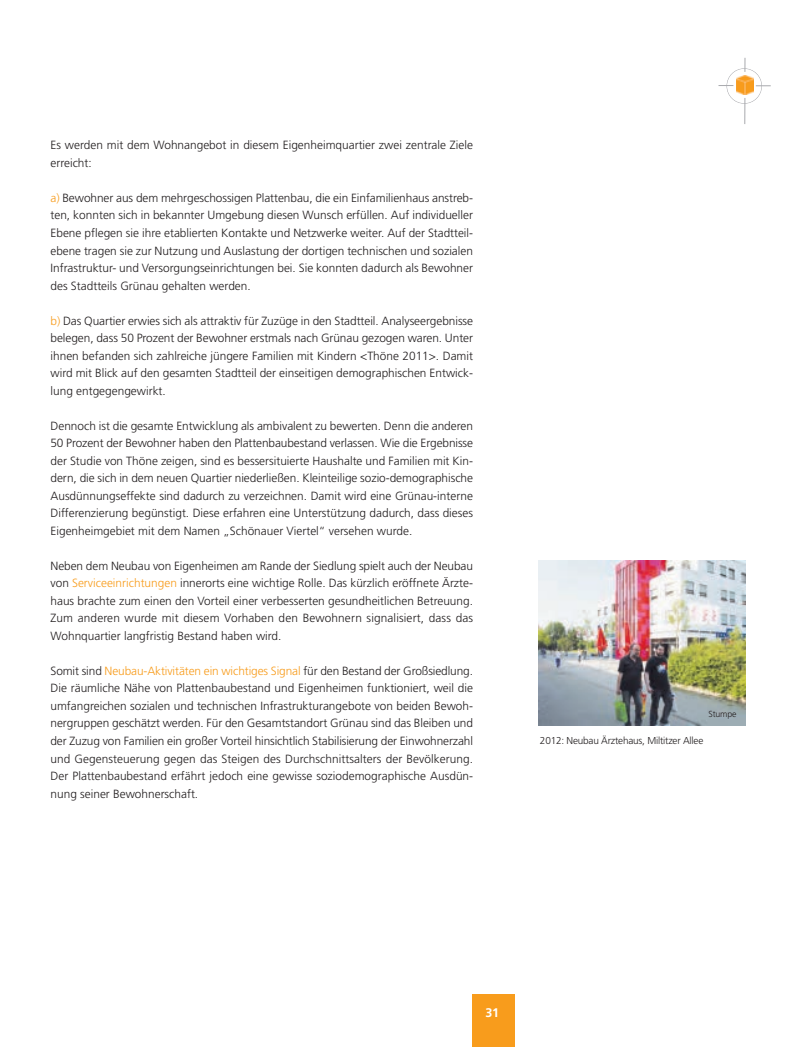
<style>
.page{position:relative;width:795px;height:1047px;background:#fff}
.page>*{position:absolute;margin:0;border:0;box-sizing:border-box;transform-origin:0 0}
.t1{font:700 12.5px "Frutiger";color:#fff}
.t2{font:300 11.88px/17.5px "Frutiger";color:#231f20;text-align:justify}
.t3{font:300 10px "Frutiger";letter-spacing:-.02em;color:#231f20}
.t4{font:300 8.75px "Frutiger";letter-spacing:-.02em;color:#231f20}
.s1{color:#f89c1c}
</style>
<div class="page">
<div style="left:472px;top:994px;width:42px;height:52px;background:#f89c1c"></div>
<img style="left:538px;top:560px;width:207px;height:165px">
<div style="left:726px;top:68px;width:36px;height:36px;border:1px solid #a8a9ad;border-radius:50%"></div>
<img style="left:736px;top:76px;width:17px;height:18px">
<svg style="left:755px;top:85px;width:15px;height:1px"></svg>
<svg style="left:718px;top:85px;width:15px;height:1px"></svg>
<svg style="left:744px;top:58px;width:1px;height:14px"></svg>
<svg style="left:744px;top:98px;width:1px;height:26px"></svg>
<p class="t2" style="left:50px;top:137px;width:424px">Es werden mit dem Wohnangebot in diesem Eigenheimquartier zwei zentrale Ziele erreicht:</p>
<p class="t2" style="left:50px;top:190px;width:424px"><span class="s1">a)</span> Bewohner aus dem mehrgeschossigen Plattenbau, die ein Einfamilienhaus anstreb&shy;ten, konnten sich in bekannter Umgebung diesen Wunsch erfüllen. Auf individueller Ebene pflegen sie ihre etablierten Kontakte und Netzwerke weiter. Auf der Stadtteil&shy;ebene tragen sie zur Nutzung und Auslastung der dortigen technischen und sozialen Infrastruktur- und Versorgungseinrichtungen bei. Sie konnten dadurch als Bewohner des Stadtteils Grünau gehalten werden.</p>
<p class="t2" style="left:50px;top:312px;width:424px"><span class="s1">b)</span> Das Quartier erwies sich als attraktiv für Zuzüge in den Stadtteil. Analyseergebnisse belegen, dass 50 Prozent der Bewohner erstmals nach Grünau gezogen waren. Unter ihnen befanden sich zahlreiche jüngere Familien mit Kindern &lt;Thöne 2011&gt;. Damit wird mit Blick auf den gesamten Stadtteil der einseitigen demographischen Entwick&shy;lung entgegengewirkt.</p>
<p class="t2" style="left:50px;top:417px;width:424px">Dennoch ist die gesamte Entwicklung als ambivalent zu bewerten. Denn die anderen 50 Prozent der Bewohner haben den Plattenbaubestand verlassen. Wie die Ergebnisse der Studie von Thöne zeigen, sind es bessersituierte Haushalte und Familien mit Kin&shy;dern, die sich in dem neuen Quartier niederließen. Kleinteilige sozio-demographische Ausdünnungseffekte sind dadurch zu verzeichnen. Damit wird eine Grünau-interne Differenzierung begünstigt. Diese erfahren eine Unterstützung dadurch, dass dieses Eigenheimgebiet mit dem Namen „Schönauer Viertel“ versehen wurde.</p>
<p class="t2" style="left:50px;top:557px;width:424px">Neben dem Neubau von Eigenheimen am Rande der Siedlung spielt auch der Neubau von <span class="s1">Serviceeinrichtungen</span> innerorts eine wichtige Rolle. Das kürzlich eröffnete Ärzte&shy;haus brachte zum einen den Vorteil einer verbesserten gesundheitlichen Betreuung.<br>Zum anderen wurde mit diesem Vorhaben den Bewohnern signalisiert, dass das Wohnquartier langfristig Bestand haben wird.</p>
<p class="t2" style="left:50px;top:662px;width:424px">Somit sind <span class="s1">Neubau-Aktivitäten ein wichtiges Signal</span> für den Bestand der Großsiedlung.<br>Die räumliche Nähe von Plattenbaubestand und Eigenheimen funktioniert, weil die umfangreichen sozialen und technischen Infrastrukturangebote von beiden Bewoh&shy;nergruppen geschätzt werden. Für den Gesamtstandort Grünau sind das Bleiben und der Zuzug von Familien ein großer Vorteil hinsichtlich Stabilisierung der Einwohnerzahl und Gegensteuerung gegen das Steigen des Durchschnittsalters der Bevölkerung.<br>Der Plattenbaubestand erfährt jedoch eine gewisse soziodemographische Ausdün&shy;nung seiner Bewohnerschaft.</p>
<p class="t4" style="left:708px;top:710px;width:29px">Stumpe</p>
<p class="t3" style="left:540px;top:735px;width:165px">2012: Neubau Ärztehaus, Miltitzer Allee</p>
<p class="t1" style="left:485px;top:1007px;width:15px">31</p>
</div>
